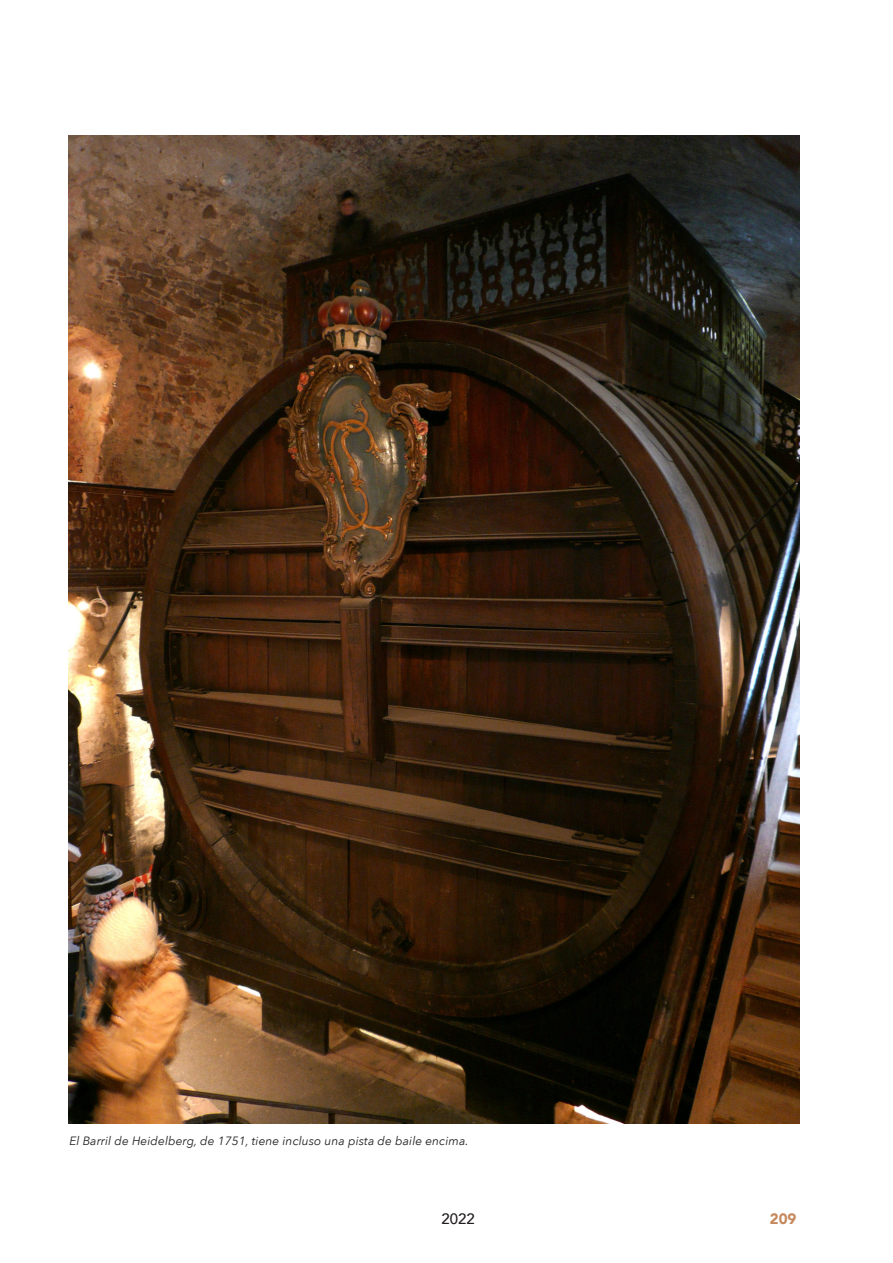
<style>
.page{position:relative;width:893px;height:1263px;background:#fff}
.page>*{position:absolute;margin:0;border:0;box-sizing:border-box;transform-origin:0 0}
.t1{font:500 15px "Avenir";color:#231f20}
.t2{font:900 15px "Avenir";color:#c6895c}
.pie_de_foto{font:italic 12px "Avenir Next";letter-spacing:.005em;color:#231f20}
</style>
<div class="page">
<img style="left:68px;top:135px;width:731px;height:989px">
<p class="pie_de_foto" style="left:69px;top:1131px;width:401px">El Barril de Heidelberg, de 1751, tiene incluso una pista de baile encima.</p>
<p class="t1" style="left:441px;top:1206px;width:35px">2022</p>
<p class="t2" style="left:770px;top:1206px;width:28px">209</p>
</div>
